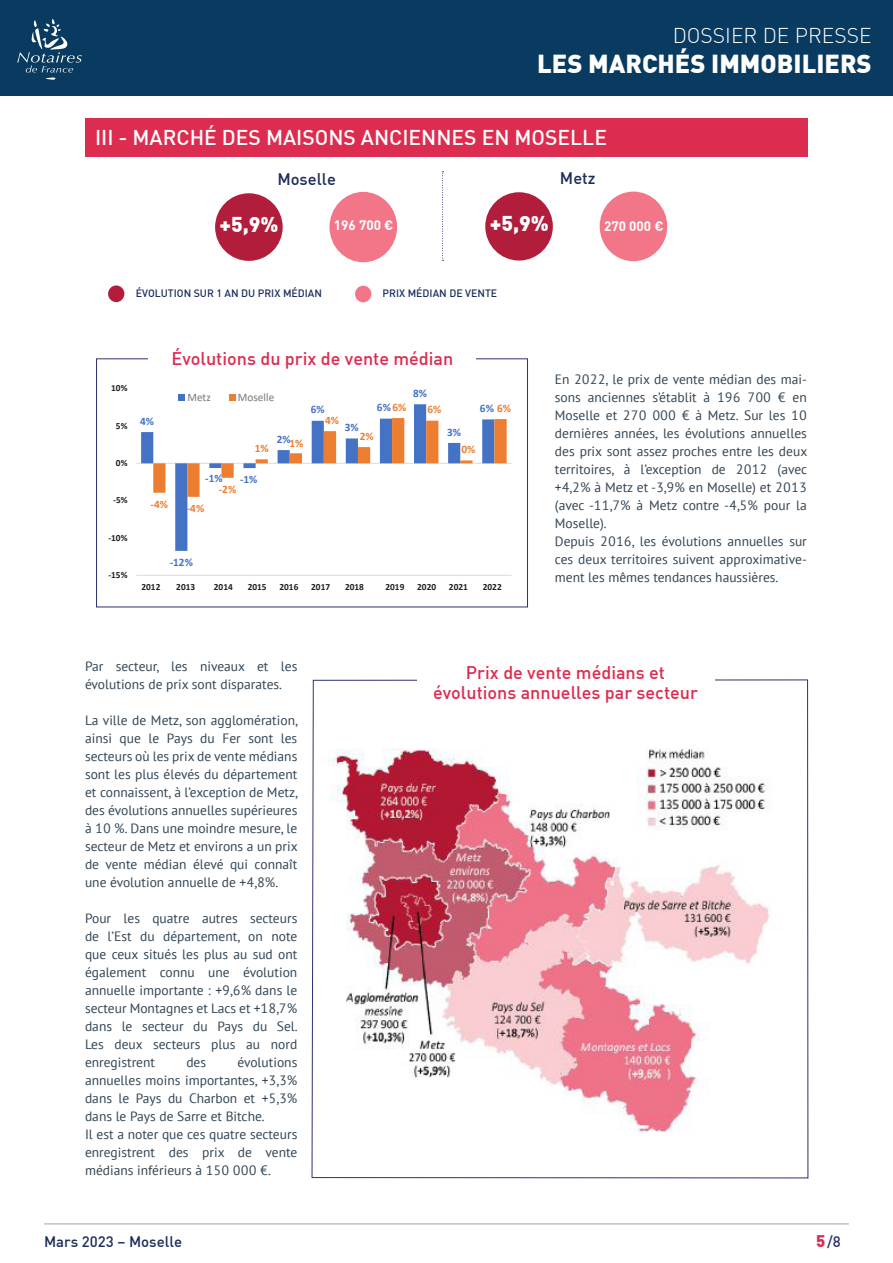
<style>
.page{position:relative;width:893px;height:1263px;background:#fff}
.page>*{position:absolute;margin:0;border:0;box-sizing:border-box;transform-origin:0 0}
.t1{font:900 25.5px "DIN";color:#fff}
.t2{font:500 21px "DIN";color:#fff}
.t3{font:300 21px "DIN";color:#fff}
.t4{font:900 21px "DIN";color:#fff}
.t5{font:500 18px "DIN";color:#dc2c4f}
.t6{font:500 16.5px "DIN";color:#1c2d5a}
.t7{font:500 15px "DIN";color:#1c2d5a}
.t8{font:500 15px "DIN";color:#2d3170}
.t9{font:13.5px/18px "PT Sans";color:#314453;text-align:justify}
.t10{font:700 13.5px "DIN";color:#fff}
.t11{font:700 11.4px "Calibri";color:#4472c4}
.t12{font:700 11.4px "Calibri";color:#ed7d31}
.t13{font:11.4px "Calibri";color:#76787b}
.t14{font:500 10.5px "DIN";color:#1c2d5a}
.t15{font:700 9.45px "Calibri";color:#231f20}
.s1{color:#ed7d31}
.s2{font-weight:900;font-size:16.5px;color:#dc2c4f}
</style>
<div class="page">
<div style="left:0;top:0;width:893px;height:96px;background:#093a60"></div>
<hr style="left:44px;top:1223px;width:805px;height:1px;background:#c2c3c6">
<svg style="left:17px;top:19px;width:65px;height:61px"></svg>
<svg style="left:311px;top:679px;width:498px;height:500px"></svg>
<div style="left:85px;top:118px;width:723px;height:39px;background:#dc2c4f"></div>
<div style="left:417px;top:665px;width:297px;height:35px;background:#fff"></div>
<svg style="left:442px;top:171px;width:2px;height:90px"></svg>
<div style="left:215px;top:193px;width:68px;height:68px;background:#b11d3b;border-radius:50%"></div>
<div style="left:108px;top:285px;width:16px;height:17px;background:#b11d3b;border-radius:50%"></div>
<div style="left:485px;top:192px;width:68px;height:69px;background:#b11d3b;border-radius:50%"></div>
<div style="left:329px;top:192px;width:68px;height:70px;background:#f27688;border-radius:50%"></div>
<div style="left:355px;top:286px;width:16px;height:16px;background:#f27688;border-radius:50%"></div>
<div style="left:600px;top:192px;width:67px;height:69px;background:#f27688;border-radius:50%"></div>
<hr style="left:136px;top:575px;width:375px;height:1px;background:#dcdddf">
<hr style="left:136px;top:463px;width:375px;height:1px;background:#dcdddf">
<svg style="left:141px;top:404px;width:286px;height:147px"></svg>
<svg style="left:153px;top:418px;width:354px;height:79px"></svg>
<div style="left:178px;top:394px;width:7px;height:6px;background:#4472c4"></div>
<svg style="left:229px;top:394px;width:6px;height:6px"></svg>
<img style="left:329px;top:730px;width:463px;height:408px">
<h2 class="t3" style="left:673px;top:23px;width:201px">DOSSIER DE PRESSE</h2>
<h1 class="t1" style="left:537px;top:47px;width:336px">LES MARCHÉS IMMOBILIERS</h1>
<p class="t2" style="left:95px;top:124px;width:513px">III - MARCHÉ DES MAISONS ANCIENNES EN MOSELLE</p>
<p class="t6" style="left:277px;top:168px;width:60px">Moselle</p>
<p class="t6" style="left:560px;top:168px;width:37px">Metz</p>
<p class="t4" style="left:219px;top:210px;width:61px">+5,9%</p>
<p class="t10" style="left:334px;top:217px;width:61px">196 700 €</p>
<p class="t4" style="left:490px;top:209px;width:61px">+5,9%</p>
<p class="t10" style="left:604px;top:218px;width:61px">270 000 €</p>
<p class="t14" style="left:136px;top:287px;width:188px">ÉVOLUTION SUR 1 AN DU PRIX MÉDIAN</p>
<p class="t14" style="left:383px;top:286px;width:116px">PRIX MÉDIAN DE VENTE</p>
<p class="t15" style="left:111px;top:381px;width:18px">10%</p>
<p class="t15" style="left:116px;top:419px;width:13px">5%</p>
<p class="t15" style="left:116px;top:456px;width:13px">0%</p>
<p class="t15" style="left:113px;top:493px;width:16px">-5%</p>
<p class="t15" style="left:108px;top:531px;width:21px">-10%</p>
<p class="t15" style="left:108px;top:568px;width:21px">-15%</p>
<p class="t5" style="left:171px;top:347px;width:283px">Évolutions du prix de vente médian</p>
<p class="t11" style="left:140px;top:413px;width:15px">4%</p>
<p class="t12" style="left:151px;top:496px;width:19px">-4%</p>
<p class="t13" style="left:187px;top:389px;width:25px">Metz</p>
<p class="t13" style="left:238px;top:389px;width:38px">Moselle</p>
<p class="t11" style="left:413px;top:385px;width:15px">8%</p>
<p class="t11" style="left:311px;top:402px;width:15px">6%</p>
<p class="t11" style="left:377px;top:399px;width:31px">6%<span class="s1">6%</span></p>
<p class="t12" style="left:427px;top:401px;width:15px">6%</p>
<p class="t11" style="left:480px;top:400px;width:32px">6% <span class="s1">6%</span></p>
<p class="t12" style="left:255px;top:440px;width:15px">1%</p>
<p class="t11" style="left:277px;top:431px;width:15px">2%</p>
<p class="t12" style="left:290px;top:435px;width:15px">1%</p>
<p class="t12" style="left:325px;top:412px;width:15px">4%</p>
<p class="t11" style="left:345px;top:419px;width:15px">3%</p>
<p class="t12" style="left:360px;top:428px;width:15px">2%</p>
<p class="t11" style="left:447px;top:424px;width:15px">3%</p>
<p class="t12" style="left:461px;top:441px;width:15px">0%</p>
<p class="t11" style="left:205px;top:471px;width:19px">-1%</p>
<p class="t11" style="left:240px;top:471px;width:19px">-1%</p>
<p class="t12" style="left:187px;top:500px;width:19px">-4%</p>
<p class="t12" style="left:219px;top:481px;width:19px">-2%</p>
<p class="t11" style="left:170px;top:554px;width:25px">-12%</p>
<p class="t15" style="left:141px;top:580px;width:20px">2012</p>
<p class="t15" style="left:176px;top:580px;width:20px">2013</p>
<p class="t15" style="left:214px;top:580px;width:20px">2014</p>
<p class="t15" style="left:248px;top:580px;width:20px">2015</p>
<p class="t15" style="left:279px;top:580px;width:20px">2016</p>
<p class="t15" style="left:311px;top:580px;width:20px">2017</p>
<p class="t15" style="left:345px;top:580px;width:20px">2018</p>
<p class="t15" style="left:385px;top:580px;width:20px">2019</p>
<p class="t15" style="left:417px;top:580px;width:20px">2020</p>
<p class="t15" style="left:449px;top:580px;width:20px">2021</p>
<p class="t15" style="left:483px;top:580px;width:20px">2022</p>
<p class="t9" style="left:555px;top:370px;width:254px">En 2022, le prix de vente médian des mai&shy;sons anciennes s’établit à 196 700 € en Moselle et 270 000 € à Metz. Sur les 10 dernières années, les évolutions annuelles des prix sont assez proches entre les deux territoires, à l’exception de 2012 (avec +4,2% à Metz et -3,9% en Moselle) et 2013 (avec -11,7% à Metz contre -4,5% pour la Moselle).</p>
<p class="t9" style="left:555px;top:532px;width:253px">Depuis 2016, les évolutions annuelles sur ces deux territoires suivent approximative&shy;ment les mêmes tendances haussières.</p>
<p class="t9" style="left:85px;top:657px;width:214px">Par secteur, les niveaux et les évolutions de prix sont disparates.</p>
<p class="t9" style="left:85px;top:711px;width:214px">La ville de Metz, son agglomération, ainsi que le Pays du Fer sont les secteurs où les prix de vente médians sont les plus élevés du département et connaissent, à l’exception de Metz, des évolutions annuelles supérieures à 10 %. Dans une moindre mesure, le secteur de Metz et environs a un prix de vente médian élevé qui connaît une évolution annuelle de +4,8%.</p>
<p class="t9" style="left:85px;top:909px;width:214px">Pour les quatre autres secteurs de l’Est du département, on note que ceux situés les plus au sud ont également connu une évolution annuelle importante : +9,6% dans le secteur Montagnes et Lacs et +18,7% dans le secteur du Pays du Sel.</p>
<p class="t9" style="left:85px;top:1035px;width:214px">Les deux secteurs plus au nord enregistrent</p>
<p class="t9" style="left:85px;top:1053px;width:214px;text-indent:152px">évolutions annuelles moins importantes, +3,3% dans le Pays du Charbon et +5,3% dans le Pays de Sarre et Bitche.</p>
<p class="t9" style="left:85px;top:1125px;width:214px">Il est a noter que ces quatre secteurs enregistrent des prix de vente médians inférieurs à 150 000 €.</p>
<p class="t9" style="left:186px;top:1053px;width:21px">des</p>
<p class="t7" style="left:44px;top:1232px;width:140px">Mars 2023 – Moselle</p>
<p class="t5" style="left:466px;top:661px;width:201px">Prix de vente médians et</p>
<p class="t5" style="left:433px;top:681px;width:266px">évolutions annuelles par secteur</p>
<p class="t8" style="left:816px;top:1232px;width:26px"><span class="s2">5</span>/8</p>
</div>
